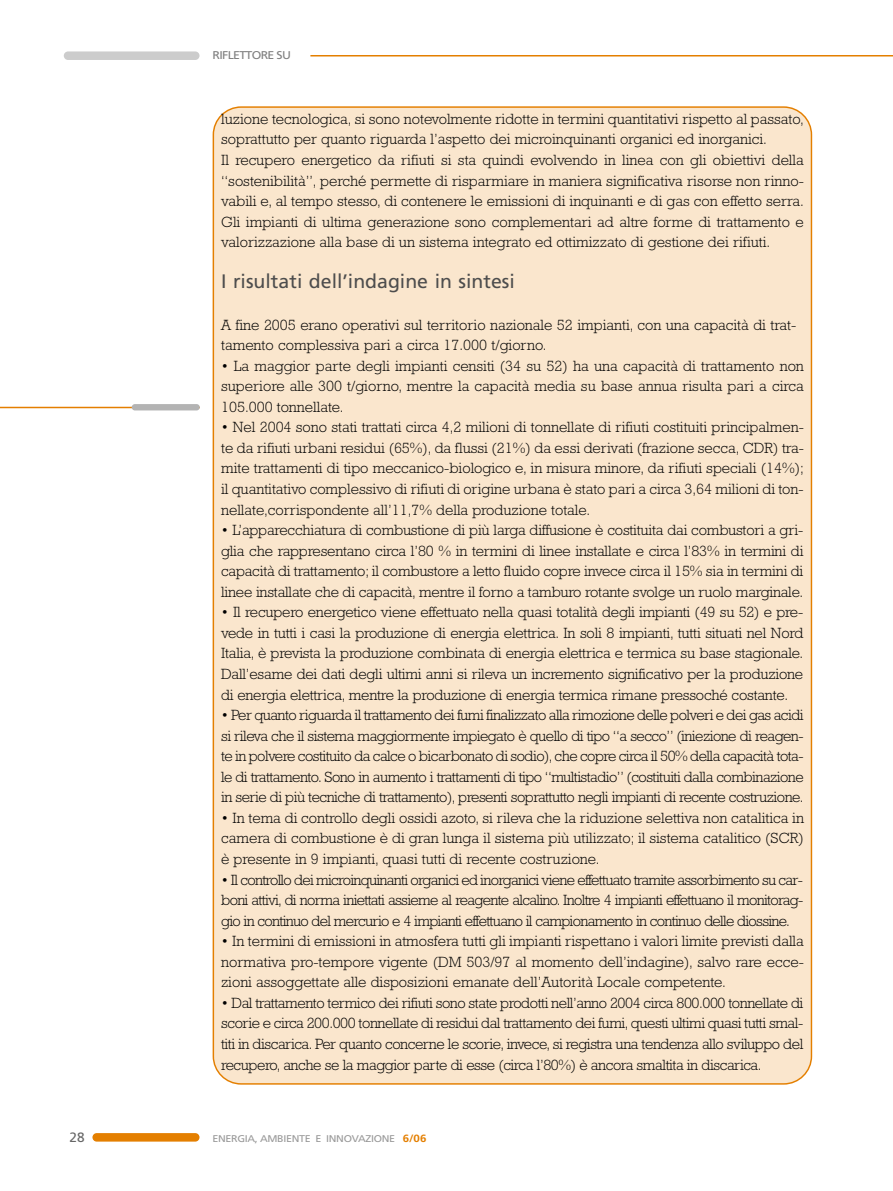
<style>
.page{position:relative;width:893px;height:1191px;background:#fff}
.page>*{position:absolute;margin:0;border:0;box-sizing:border-box;transform-origin:0 0}
.t1{font:19.5px "Frutiger";color:#4d4d4d}
.t2{font:300 15px/20.5px "Rockwell";color:#000;text-align:justify}
.t3{font:13.5px "Frutiger";color:#666}
.t4{font:11.25px "Frutiger";letter-spacing:-.055em;color:#808080;scale:1.1 1}
.t5{font:9.75px "Frutiger";letter-spacing:-.035em;color:#999;scale:1.1 1}
.s1{font-weight:700;font-size:10.5px;color:#e47f00}
</style>
<div class="page">
<hr style="left:310px;top:55px;width:583px;height:1px;background:#e47f00">
<div style="left:64px;top:51px;width:135px;height:9px;background:#ccc;border-radius:4px"></div>
<div style="left:92px;top:1133px;width:108px;height:8px;background:#e47f00;border-radius:4px"></div>
<div style="left:213px;top:106px;width:599px;height:978px;background:#fae6cd"></div>
<hr style="left:0;top:407px;width:200px;height:1px;background:#e47f00">
<div style="left:132px;top:404px;width:68px;height:6px;background:#b3b3b3;border-radius:3px"></div>
<p class="t4" style="left:213px;top:51px;width:73px">RIFLETTORE SU</p>
<p class="t2" style="left:221px;top:110px;width:584px;text-align:left">luzione tecnologica, si sono notevolmente ridotte in termini quantitativi rispetto al passato, soprattutto per quanto riguarda l’aspetto dei microinquinanti organici ed inorganici.<br>Il recupero energetico da rifiuti si sta quindi evolvendo in linea con gli obiettivi della “sostenibilità”, perché permette di risparmiare in maniera significativa risorse non rinno&shy;vabili e, al tempo stesso, di contenere le emissioni di inquinanti e di gas con effetto serra.<br>Gli impianti di ultima generazione sono complementari ad altre forme di trattamento e valorizzazione alla base di un sistema integrato ed ottimizzato di gestione dei rifiuti.</p>
<h1 class="t1" style="left:221px;top:274px;width:295px">I risultati dell’indagine in sintesi</h1>
<p class="t2" style="left:221px;top:316px;width:577px">A fine 2005 erano operativi sul territorio nazionale 52 impianti, con una capacità di trat&shy;tamento complessiva pari a circa 17.000 t/giorno.</p>
<p class="t2" style="left:221px;top:357px;width:584px">• La maggior parte degli impianti censiti (34 su 52) ha una capacità di trattamento non superiore alle 300 t/giorno, mentre la capacità media su base annua risulta pari a circa 105.000 tonnellate.</p>
<p class="t2" style="left:221px;top:418px;width:584px">• Nel 2004 sono stati trattati circa 4,2 milioni di tonnellate di rifiuti costituiti principalmen&shy;te da rifiuti urbani residui (65%), da flussi (21%) da essi derivati (frazione secca, CDR) tra&shy;mite trattamenti di tipo meccanico-biologico e, in misura minore, da rifiuti speciali (14%); il quantitativo complessivo di rifiuti di origine urbana è stato pari a circa 3,64 milioni di ton&shy;nellate,corrispondente all’11,7% della produzione totale.</p>
<p class="t2" style="left:221px;top:521px;width:584px">• L’apparecchiatura di combustione di più larga diffusione è costituita dai combustori a gri&shy;glia che rappresentano circa l’80 % in termini di linee installate e circa l’83% in termini di capacità di trattamento; il combustore a letto fluido copre invece circa il 15% sia in termini di linee installate che di capacità, mentre il forno a tamburo rotante svolge un ruolo marginale.</p>
<p class="t2" style="left:221px;top:603px;width:584px">• Il recupero energetico viene effettuato nella quasi totalità degli impianti (49 su 52) e pre&shy;vede in tutti i casi la produzione di energia elettrica. In soli 8 impianti, tutti situati nel Nord Italia, è prevista la produzione combinata di energia elettrica e termica su base stagionale.<br>Dall’esame dei dati degli ultimi anni si rileva un incremento significativo per la produzione di energia elettrica, mentre la produzione di energia termica rimane pressoché costante.</p>
<p class="t2" style="left:221px;top:706px;width:584px">• Per quanto riguarda il trattamento dei fumi finalizzato alla rimozione delle polveri e dei gas acidi si rileva che il sistema maggiormente impiegato è quello di tipo “a secco” (iniezione di reagen&shy;te in polvere costituito da calce o bicarbonato di sodio),che copre circa il 50% della capacità tota&shy;le di trattamento. Sono in aumento i trattamenti di tipo “multistadio” (costituiti dalla combinazione in serie di più tecniche di trattamento), presenti soprattutto negli impianti di recente costruzione.</p>
<p class="t2" style="left:221px;top:809px;width:584px">• In tema di controllo degli ossidi azoto, si rileva che la riduzione selettiva non catalitica in camera di combustione è di gran lunga il sistema più utilizzato; il sistema catalitico (SCR) è presente in 9 impianti, quasi tutti di recente costruzione.</p>
<p class="t2" style="left:221px;top:870px;width:584px">• Il controllo dei microinquinanti organici ed inorganici viene effettuato tramite assorbimento su car&shy;boni attivi, di norma iniettati assieme al reagente alcalino. Inoltre 4 impianti effettuano il monitorag&shy;gio in continuo del mercurio e 4 impianti effettuano il campionamento in continuo delle diossine.</p>
<p class="t2" style="left:221px;top:932px;width:584px">• In termini di emissioni in atmosfera tutti gli impianti rispettano i valori limite previsti dalla normativa pro-tempore vigente (DM 503/97 al momento dell’indagine), salvo rare ecce&shy;zioni assoggettate alle disposizioni emanate dell’Autorità Locale competente.</p>
<p class="t2" style="left:221px;top:994px;width:584px">• Dal trattamento termico dei rifiuti sono state prodotti nell’anno 2004 circa 800.000 tonnellate di scorie e circa 200.000 tonnellate di residui dal trattamento dei fumi, questi ultimi quasi tutti smal&shy;titi in discarica. Per quanto concerne le scorie, invece, si registra una tendenza allo sviluppo del recupero, anche se la maggior parte di esse (circa l’80%) è ancora smaltita in discarica.</p>
<p class="t3" style="left:70px;top:1131px;width:17px">28</p>
<p class="t5" style="left:213px;top:1134px;width:196px">ENERGIA, AMBIENTE E INNOVAZIONE <span class="s1">6/06</span></p>
</div>
